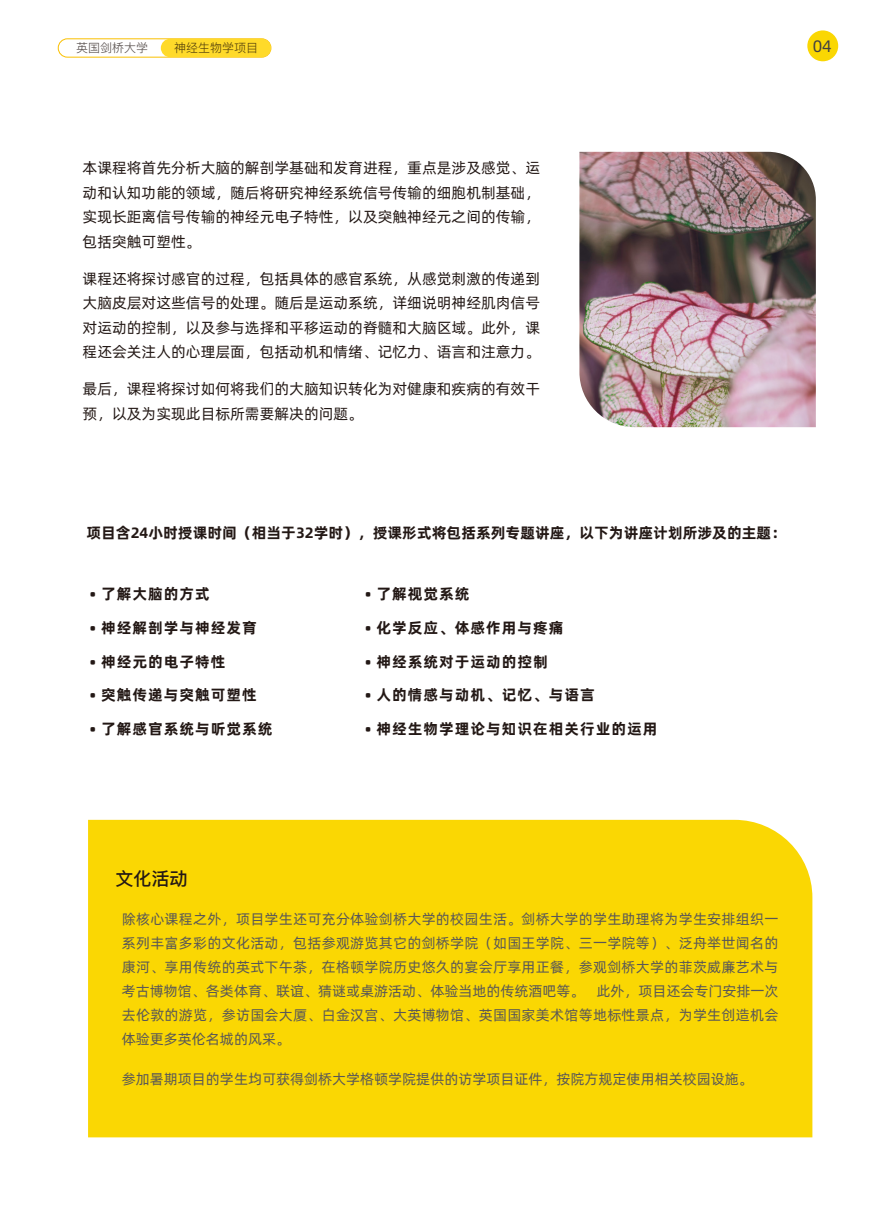
<style>
.page{position:relative;width:893px;height:1212px;background:#fff}
.page>*{position:absolute;margin:0;border:0;box-sizing:border-box;transform-origin:0 0}
.t1{font:18px "Ping Fang SC Bold";color:#231815}
.t2{font:16.65px "Alibaba Pu Hui Ti R";color:#414042}
.t3{font:15px/24.6px "Alibaba Pu Hui Ti R";color:#231815;text-align:justify}
.t4{font:15px "Alibaba Pu Hui Ti B";letter-spacing:.06em;color:#231815}
.t5{font:15px "Alibaba Pu Hui Ti B";color:#231815}
.t6{font:14.25px/24px "Alibaba Pu Hui Ti R";color:#595757;text-align:justify}
.t7{font:12px "Ping Fang SC Regular";color:#231815}
</style>
<div class="page">
<div style="left:807px;top:30px;width:31px;height:31px;background:#fad703;border-radius:50%"></div>
<div style="left:88px;top:820px;width:724px;height:317px;background:#fad703"></div>
<img style="left:579px;top:152px;width:237px;height:275px">
<div style="left:58px;top:39px;width:213px;height:18px;border:1px solid #fac000;border-radius:9px"></div>
<div style="left:161px;top:39px;width:110px;height:18px;background:#ffda2a;border-radius:9px"></div>
<p class="t7" style="left:76px;top:41px;width:73px">英国剑桥大学</p>
<p class="t7" style="left:174px;top:41px;width:85px">神经生物学项目</p>
<p class="t2" style="left:813px;top:34px;width:21px">04</p>
<p class="t3" style="left:83px;top:155px;width:459px">本课程将首先分析大脑的解剖学基础和发育进程，重点是涉及感觉、运动和认知功能的领域，随后将研究神经系统信号传输的细胞机制基础，实现长距离信号传输的神经元电子特性，以及突触神经元之间的传输，包括突触可塑性。</p>
<p class="t3" style="left:83px;top:265px;width:459px">课程还将探讨感官的过程，包括具体的感官系统，从感觉刺激的传递到大脑皮层对这些信号的处理。随后是运动系统，详细说明神经肌肉信号对运动的控制，以及参与选择和平移运动的脊髓和大脑区域。此外，课程还会关注人的心理层面，包括动机和情绪、记忆力、语言和注意力。</p>
<p class="t3" style="left:83px;top:376px;width:459px">最后，课程将探讨如何将我们的大脑知识转化为对健康和疾病的有效干预，以及为实现此目标所需要解决的问题。</p>
<p class="t5" style="left:86px;top:521px;width:701px">项目含24小时授课时间（相当于32学时），授课形式将包括系列专题讲座，以下为讲座计划所涉及的主题：</p>
<p class="t4" style="left:90px;top:582px;width:121px">• 了解大脑的方式</p>
<p class="t4" style="left:90px;top:616px;width:168px">• 神经解剖学与神经发育</p>
<p class="t4" style="left:90px;top:649px;width:137px">• 神经元的电子特性</p>
<p class="t4" style="left:90px;top:683px;width:168px">• 突触传递与突触可塑性</p>
<p class="t4" style="left:90px;top:717px;width:184px">• 了解感官系统与听觉系统</p>
<p class="t4" style="left:365px;top:582px;width:106px">• 了解视觉系统</p>
<p class="t4" style="left:365px;top:616px;width:200px">• 化学反应、体感作用与疼痛</p>
<p class="t4" style="left:365px;top:649px;width:184px">• 神经系统对于运动的控制</p>
<p class="t4" style="left:365px;top:683px;width:231px">• 人的情感与动机、记忆、与语言</p>
<p class="t4" style="left:365px;top:717px;width:294px">• 神经生物学理论与知识在相关行业的运用</p>
<p class="t1" style="left:116px;top:868px;width:73px">文化活动</p>
<p class="t6" style="left:122px;top:906px;width:658px">除核心课程之外，项目学生还可充分体验剑桥大学的校园生活。剑桥大学的学生助理将为学生安排组织一系列丰富多彩的文化活动，包括参观游览其它的剑桥学院（如国王学院、三一学院等）、泛舟举世闻名的康河、享用传统的英式下午茶，在格顿学院历史悠久的宴会厅享用正餐，参观剑桥大学的菲茨威廉艺术与考古博物馆、各类体育、联谊、猜谜或桌游活动、体验当地的传统酒吧等。 此外，项目还会专门安排一次去伦敦的游览，参访国会大厦、白金汉宫、大英博物馆、英国国家美术馆等地标性景点，为学生创造机会体验更多英伦名城的风采。</p>
<p class="t6" style="left:122px;top:1066px;width:632px">参加暑期项目的学生均可获得剑桥大学格顿学院提供的访学项目证件，按院方规定使用相关校园设施。</p>
</div>
